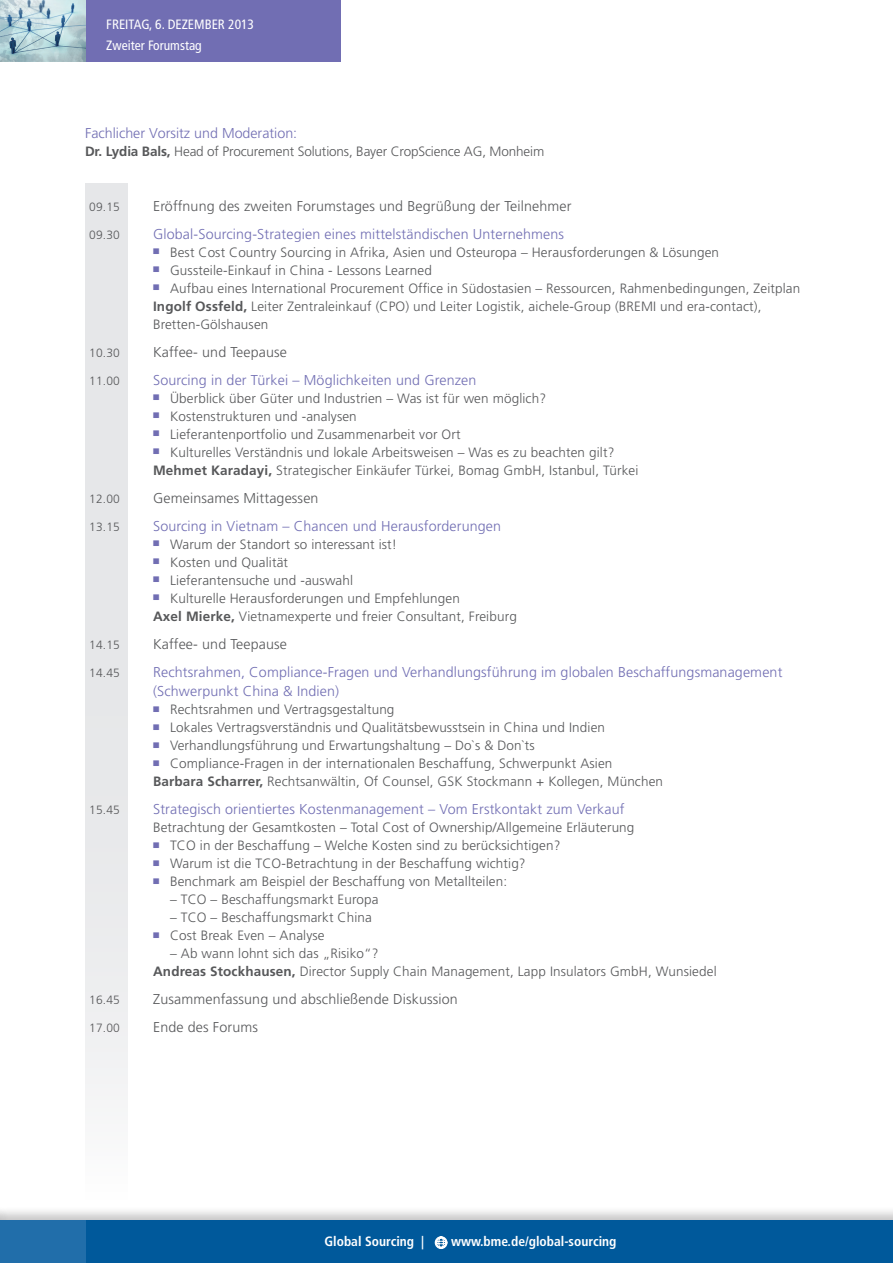
<style>
.page{position:relative;width:893px;height:1263px;background:#fff}
.page>*{position:absolute;margin:0;border:0;box-sizing:border-box;transform-origin:0 0}
.t1{font:300 14.25px/19.5px "Frutiger LT Std";letter-spacing:.01em;color:#716eb3}
.t2{font:300 14.25px "Frutiger LT Std";letter-spacing:.01em;color:#57585a}
.t3{font:300 13.5px/18px "Frutiger LT Std";letter-spacing:.01em;color:#57585a}
.t4{font:300 13.5px "Frutiger LT Std";letter-spacing:-.01em;color:#57585a}
.t5{font:700 condensed 13.5px "Frutiger LT Std";color:#fff}
.t6{font:condensed 13.5px "Frutiger LT Std";color:#fff}
.t7{font:300 12px "Frutiger LT Std";letter-spacing:.01em;color:#57585a}
.s1{font-weight:700}
.s2{font-family:"Universal Std Newswith Comm Pi";font-weight:400;font-size:11.25px;color:#716eb3}
</style>
<div class="page">
<div style="left:85px;top:0;width:255px;height:62px;background:#716eb3"></div>
<img style="left:0;top:0;width:85px;height:62px">
<div style="left:0;top:1206px;width:893px;height:57px;background:#231f20;opacity:.25"></div>
<div style="left:0;top:1220px;width:893px;height:43px;background:#00599b"></div>
<div style="left:0;top:1220px;width:85px;height:43px;background:#216eaa"></div>
<svg style="left:435px;top:1236px;width:12px;height:13px"></svg>
<div style="left:85px;top:183px;width:43px;height:1020px;background:#e6e7e9"></div>
<p class="t6" style="left:106px;top:17px;width:20px">Freitag</p>
<p class="t6" style="left:149px;top:17px;width:34px">, 6. Dezembe</p>
<p class="t6" style="left:218px;top:17px;width:38px">r 2013</p>
<p class="t6" style="left:106px;top:38px;width:97px">Zweiter Forumstag</p>
<p class="t1" style="left:85px;top:124px;width:214px">Fachlicher Vorsitz und Moderation:</p>
<p class="t4" style="left:85px;top:144px;width:461px"><span class="s1">Dr. Lydia Bals,</span> Head of Procurement Solutions, Bayer CropScience AG , Monheim</p>
<p class="t7" style="left:89px;top:200px;width:32px">09.15</p>
<p class="t2" style="left:153px;top:198px;width:420px">Eröffnung des zweiten Forumstages und Begrüßung der Teilnehmer</p>
<p class="t7" style="left:89px;top:228px;width:32px">09.30</p>
<p class="t1" style="left:153px;top:224px;width:413px">Global-Sourcing-Strategien eines mittelständischen U nternehmens</p>
<p class="t3" style="left:153px;top:243px;width:649px"><span class="s2">◾</span> Best Cost Country Sourcing in Afrika, Asien und Osteuropa – Herausforderungen &amp; Lösungen<br><span class="s2">◾</span> Gussteile-Einkauf in China - Lessons Learned<br><span class="s2">◾</span> Aufbau eines International Procurement Office in Südostasien – Ressourcen, Rahmenbedingungen, Zeitplan <span class="s1">Ingolf Ossfeld,</span> Leiter Zentraleinkauf (CPO) und Leiter Logistik, aichele-Group (BREMI</p>
<p class="t3" style="left:660px;top:297px;width:103px">und era-contact),</p>
<p class="t3" style="left:153px;top:315px;width:117px">Bretten-Gölshausen</p>
<p class="t7" style="left:89px;top:346px;width:32px">10.30</p>
<p class="t2" style="left:153px;top:344px;width:135px">Kaffee- und Teepause</p>
<p class="t7" style="left:89px;top:374px;width:32px">11.00</p>
<p class="t1" style="left:153px;top:370px;width:325px">Sourcing in der Türkei – Möglichkeiten und Grenzen</p>
<p class="t3" style="left:153px;top:389px;width:487px"><span class="s2">◾</span> Ü berblick über Güter und Industrien – Was ist für wen möglich?<br><span class="s2">◾</span> Kostenstrukturen und -analysen<br><span class="s2">◾</span> Lieferantenportfolio und Zusammenarbeit vor Ort<br><span class="s2">◾</span> Kulturelles Verständnis und lokale Arbeitsweisen – Was es zu beachten gilt?<br><span class="s1">Mehmet Karadayi,</span> Strategischer Einkäufer Türkei, Bomag GmbH , Istanbul, Türkei</p>
<p class="t7" style="left:89px;top:492px;width:32px">12.00</p>
<p class="t2" style="left:153px;top:490px;width:167px">Gemeinsames M ittagessen</p>
<p class="t7" style="left:89px;top:520px;width:32px">13.15</p>
<p class="t1" style="left:153px;top:516px;width:349px">Sourcing in Vietnam – Chancen und Herausforderungen</p>
<p class="t3" style="left:153px;top:535px;width:365px"><span class="s2">◾</span> Warum der Standort so interessant ist!<br><span class="s2">◾</span> Kosten und Qualität<br><span class="s2">◾</span> Lieferantensuche und -auswahl<br><span class="s2">◾</span> Kulturelle Herausforderungen und Empfehlungen<br><span class="s1">Axel Mierke,</span> Vietnamexperte und freier Consultant, Freiburg</p>
<p class="t7" style="left:89px;top:638px;width:32px">14.15</p>
<p class="t2" style="left:153px;top:636px;width:135px">Kaffee- und Teepause</p>
<p class="t7" style="left:89px;top:666px;width:32px">14.45</p>
<p class="t1" style="left:153px;top:662px;width:631px">Rechtsrahmen, Compliance-Fragen und Verhandlungsführung im globalen Beschaffungsmanagement (Schwerpunkt China &amp; Indien)</p>
<p class="t3" style="left:153px;top:701px;width:512px"><span class="s2">◾</span> Rechtsrahmen und Vertragsgestaltung<br><span class="s2">◾</span> Lokales Vertragsverständnis und Qualitätsbewusstsein in China und Indien<br><span class="s2">◾</span> Verhandlungsführung und Erwartungshaltung – Do`s &amp; Don`ts<br><span class="s2">◾</span> Compliance-Fragen in der internationalen Beschaffung, Schwerpunkt Asien <span class="s1">Barbara Scharrer,</span> Rechtsanwältin, Of Counsel, GS K Stockmann + Kollegen, M ünchen</p>
<p class="t7" style="left:89px;top:803px;width:32px">15.45</p>
<p class="t1" style="left:153px;top:800px;width:473px">Strategisch orientiertes Kostenmanagement – Vom Erstkontakt zum Verkauf</p>
<p class="t3" style="left:153px;top:819px;width:483px">Betrachtung der Gesamtkosten – Total Cost of Ownership/Allgemeine Erläuterung <span class="s2">◾</span> TCO in der Beschaffung – Welche Kosten sind zu berücksichtigen?<br><span class="s2">◾</span> Warum ist die TCO-Betrachtung in der Beschaffung wichtig?<br><span class="s2">◾</span> Benchmark am Beispiel der Beschaffung von Metallteilen:</p>
<p class="t3" style="left:170px;top:891px;width:210px">– TCO – Beschaffungsmarkt Europa</p>
<p class="t3" style="left:153px;top:909px;width:220px;text-indent:17px">– TCO – Beschaffungsmarkt China <span class="s2">◾</span> Cost Break Even – Analyse</p>
<p class="t3" style="left:153px;top:945px;width:565px;text-indent:17px">– Ab wann lohnt sich das „Risiko“?<br><span class="s1">Andreas Stockhausen,</span> Director Supply Chain Management, Lapp Insulators GmbH, Wunsiedel</p>
<p class="t7" style="left:89px;top:993px;width:32px">16.45</p>
<p class="t2" style="left:153px;top:991px;width:306px">Zusammenfassung und abschließende Diskussion</p>
<p class="t7" style="left:89px;top:1021px;width:32px">17.00</p>
<p class="t2" style="left:153px;top:1019px;width:106px">Ende des Forums</p>
<p class="t5" style="left:324px;top:1233px;width:101px">Global Sourcing |</p>
<p class="t5" style="left:451px;top:1233px;width:167px">www.bme.de/global-sourcing</p>
</div>
